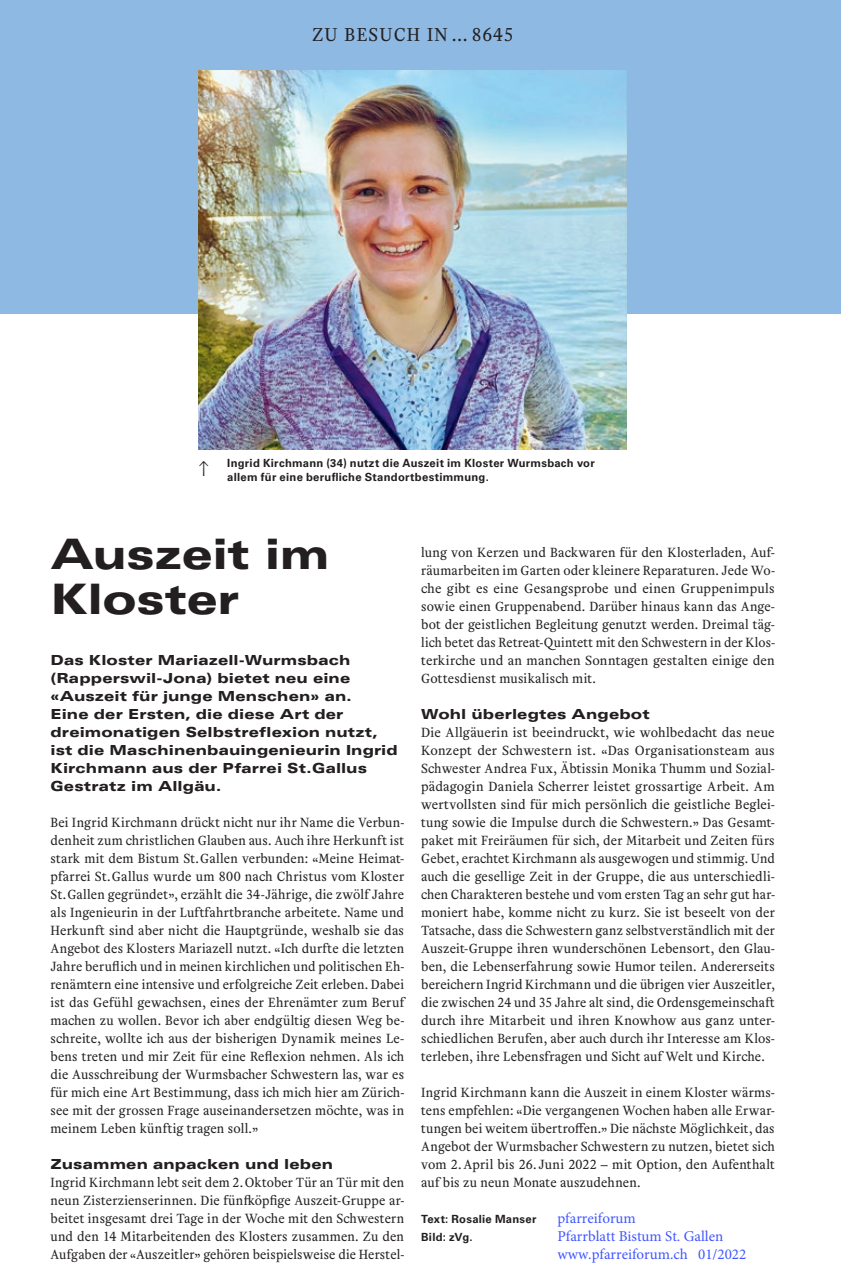
<style>
.page{position:relative;width:841px;height:1279px;background:#fff}
.page>*{position:absolute;margin:0;border:0;box-sizing:border-box;transform-origin:0 0}
.t1{font:900 expanded 42px/45px "Univers LT Std";letter-spacing:-.005em;color:#231f20}
.t2{font:19.5px "Helvetius";letter-spacing:.06em;color:#231f20}
.t3{font:15px/18px "Minion Pro";color:#4055ff}
.t4{font:15px "Helvetius";color:#231f20}
.t5{font:13.8px/18px "Helvetius";letter-spacing:.01em;color:#231f20;text-align:justify}
.t6{font:900 expanded 13.8px/18px "Univers LT Std";letter-spacing:.005em;color:#231f20}
.t7{font:700 11.25px/18px "Univers LT Std";letter-spacing:.025em;color:#231f20}
</style>
<div class="page">
<div style="left:0;top:0;width:840px;height:314px;background:#8eb9e2"></div>
<img style="left:199px;top:71px;width:427px;height:378px">
<h2 class="t2" style="left:312px;top:22px;width:203px">ZU BESUCH IN … 8645</h2>
<p class="t4" style="left:194px;top:476px;width:16px;rotate:-90deg">→</p>
<p class="t7" style="left:227px;top:454px;width:369px">Ingrid Kirchmann (34) nutzt die Auszeit im Kloster Wurmsbach vor</p>
<p class="t7" style="left:227px;top:468px;width:263px">allem für eine berufliche Standortbestimmung.</p>
<h1 class="t1" style="left:50px;top:531px;width:280px">Auszeit im<br>Kloster</h1>
<p class="t6" style="left:50px;top:651px;width:348px">Das Kloster Mariazell-Wurmsbach (Rapperswil-Jona) bietet neu eine «Auszeit für junge Menschen» an.<br>Eine der Ersten, die diese Art der dreimonatigen Selbstreflexion nutzt, ist die Maschinenbauingenieurin Ingrid Kirchmann aus der Pfarrei St.Gallus Gestratz im Allgäu.</p>
<p class="t5" style="left:50px;top:813px;width:355px">Bei Ingrid Kirchmann drückt nicht nur ihr Name die Verbun&shy;denheit zum christlichen Glauben aus. Auch ihre Herkunft ist stark mit dem Bistum St. Gallen verbunden: «Meine Heimat&shy;pfarrei St. Gallus wurde um 800 nach Christus vom Kloster St. Gallen gegründet», erzählt die 34-Jährige, die zwölf Jahre als Ingenieurin in der Luftfahrtbranche arbeitete. Name und Herkunft sind aber nicht die Hauptgründe, weshalb sie das Angebot des Klosters Mariazell nutzt. «Ich durfte die letzten Jahre beruflich und in meinen kirchlichen und politischen Eh&shy;renämtern eine intensive und erfolgreiche Zeit erleben. Dabei ist das Gefühl gewachsen, eines der Ehrenämter zum Beruf machen zu wollen. Bevor ich aber endgültig diesen Weg be&shy;schreite, wollte ich aus der bisherigen Dynamik meines Le&shy;bens treten und mir Zeit für eine Reflexion nehmen. Als ich die Ausschreibung der Wurmsbacher Schwestern las, war es für mich eine Art Bestimmung, dass ich mich hier am Zürich&shy;see mit der grossen Frage auseinandersetzen möchte, was in meinem Leben künftig tragen soll.»</p>
<p class="t6" style="left:50px;top:1155px;width:284px">Zusammen anpacken und leben</p>
<p class="t5" style="left:50px;top:1173px;width:355px">Ingrid Kirchmann lebt seit dem 2. Oktober Tür an Tür mit den neun Zisterzienserinnen. Die fünfköpfige Auszeit-Gruppe ar&shy;beitet insgesamt drei Tage in der Woche mit den Schwestern und den 14 Mitarbeitenden des Klosters zusammen. Zu den Aufgaben der «Auszeitler» gehören beispielsweise die Herstel-</p>
<p class="t5" style="left:421px;top:543px;width:355px">lung von Kerzen und Backwaren für den Klosterladen, Auf&shy;räumarbeiten im Garten oder kleinere Reparaturen. Jede Wo&shy;che gibt es eine Gesangsprobe und einen Gruppenimpuls sowie einen Gruppenabend. Darüber hinaus kann das Ange&shy;bot der geistlichen Begleitung genutzt werden. Dreimal täg&shy;lich betet das Retreat-Quintett mit den Schwestern in der Klos&shy;terkirche und an manchen Sonntagen gestalten einige den Gottesdienst musikalisch mit.</p>
<p class="t6" style="left:421px;top:705px;width:230px">Wohl überlegtes Angebot</p>
<p class="t5" style="left:421px;top:723px;width:355px">Die Allgäuerin ist beeindruckt, wie wohlbedacht das neue Konzept der Schwestern ist. «Das Organisationsteam aus Schwester Andrea Fux, Äbtissin Monika Thumm und Sozial&shy;pädagogin Daniela Scherrer leistet grossartige Arbeit. Am wertvollsten sind für mich persönlich die geistliche Beglei&shy;tung sowie die Impulse durch die Schwestern.» Das Gesamt&shy;paket mit Freiräumen für sich, der Mitarbeit und Zeiten fürs Gebet, erachtet Kirchmann als ausgewogen und stimmig. Und auch die gesellige Zeit in der Gruppe, die aus unterschiedli&shy;chen Charakteren bestehe und vom ersten Tag an sehr gut har&shy;moniert habe, komme nicht zu kurz. Sie ist beseelt von der Tatsache, dass die Schwestern ganz selbstverständlich mit der Auszeit-Gruppe ihren wunderschönen Lebensort, den Glau&shy;ben, die Lebenserfahrung sowie Humor teilen. Andererseits bereichern Ingrid Kirchmann und die übrigen vier Auszeitler, die zwischen 24 und 35 Jahre alt sind, die Ordensgemeinschaft durch ihre Mitarbeit und ihren Knowhow aus ganz unter&shy;schiedlichen Berufen, aber auch durch ihr Interesse am Klos&shy;terleben, ihre Lebensfragen und Sicht auf Welt und Kirche.</p>
<p class="t5" style="left:421px;top:1083px;width:355px">Ingrid Kirchmann kann die Auszeit in einem Kloster wärms&shy;tens empfehlen: «Die vergangenen Wochen haben alle Erwar&shy;tungen bei weitem übertroffen.» Die nächste Möglichkeit, das Angebot der Wurmsbacher Schwestern zu nutzen, bietet sich vom 2. April bis 26. Juni 2022 – mit Option, den Aufenthalt auf bis zu neun Monate auszudehnen.</p>
<p class="t7" style="left:421px;top:1210px;width:117px">Text: Rosalie Manser<br>Bild: zVg.</p>
<p class="t3" style="left:557px;top:1209px;width:190px">pfarreiforum<br>Pfarrblatt Bistum St. Gallen www.pfarreiforum.ch 01/2022</p>
</div>
